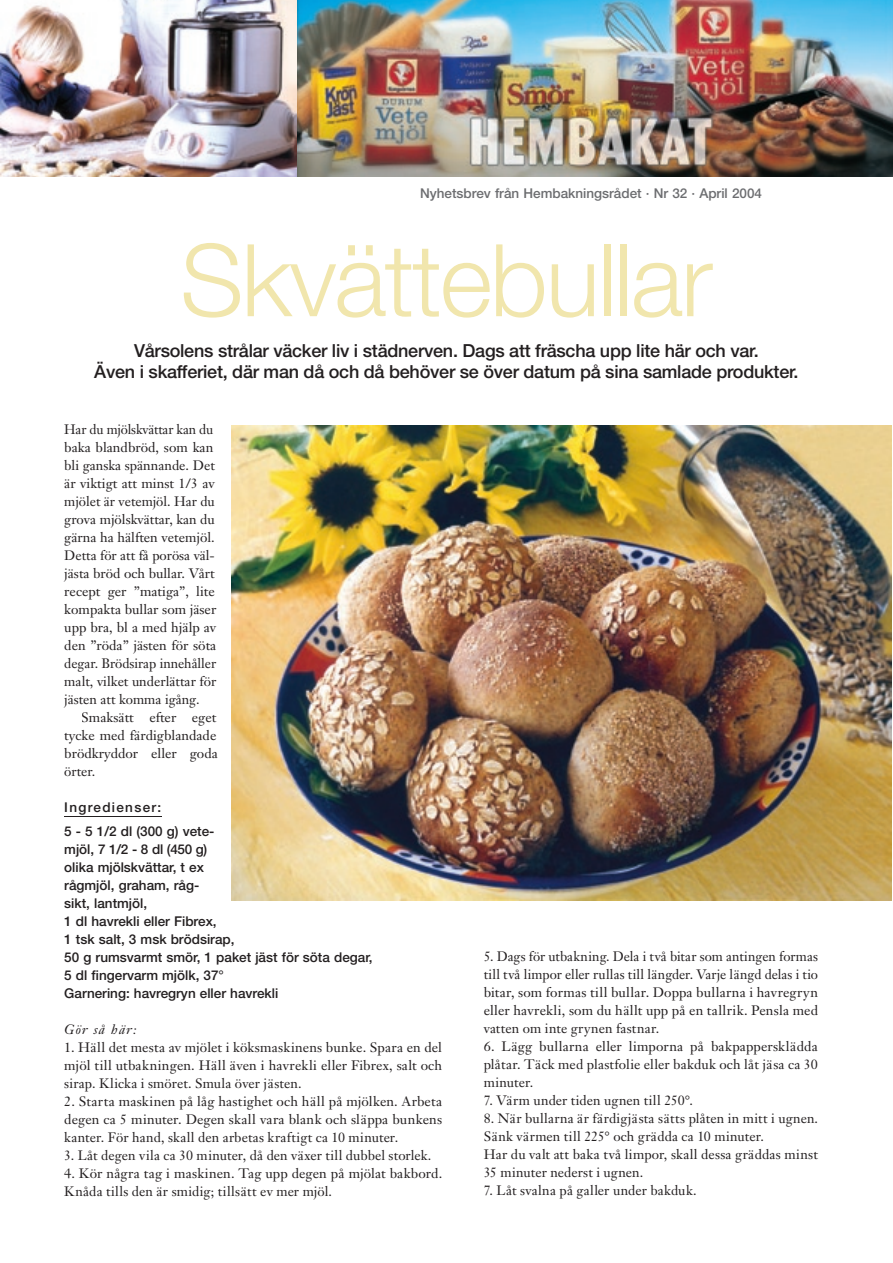
<style>
.page{position:relative;width:893px;height:1263px;background:#fff}
.page>*{position:absolute;margin:0;border:0;box-sizing:border-box;transform-origin:0 0}
.t1{font:300 100.5px "Helvetica Neue";letter-spacing:-.02em;color:#f1e6ad}
.t2{font:500 18px/21px "Helvetica Neue";letter-spacing:-.015em;color:#231f20;text-align:center}
.t3{font:13.5px/18px "Janson Text";color:#231f20;text-align:justify}
.t4{font:500 13.5px/18px "Helvetica Neue";color:#231f20}
.t5{font:13.5px/18px "Janson Text";letter-spacing:.02em;color:#231f20}
.t6{font:500 13.5px "Helvetica Neue";color:#6c6d70}
.t7{font:500 13.5px/24.5px "Helvetica Neue";letter-spacing:.095em;color:#231f20}
.t8{font:italic 13.5px "Janson Text";letter-spacing:.09em;color:#231f20}
</style>
<div class="page">
<img style="left:232px;top:426px;width:660px;height:474px">
<hr style="left:64px;top:816px;width:97px;height:1px;background:#231f20">
<img style="left:0;top:0;width:893px;height:176px">
<p class="t6" style="left:420px;top:185px;width:343px">Nyhetsbrev från Hembakningsrådet · Nr 32 · April 2004</p>
<h1 class="t1" style="left:180px;top:219px;width:534px">Skvättebullar</h1>
<h2 class="t2" style="left:94px;top:340px;width:706px">Vårsolens strålar väcker liv i städnerven. Dags att fräscha upp lite här och var.<br>Även i skafferiet, där man då och då behöver se över datum på sina samlade produkter.</h2>
<p class="t3" style="left:64px;top:420px;width:154px;text-align:left">Har du mjölskvättar kan du baka blandbröd, som kan bli ganska spännande. Det är viktigt att minst 1/3 av mjölet är vetemjöl. Har du grova mjölskvättar, kan du gärna ha hälften vetemjöl.<br>Detta för att få porösa väl&shy;jästa bröd och bullar. Vårt recept ger ”matiga”, lite kompakta bullar som jäser upp bra, bl a med hjälp av den ”röda” jästen för söta degar. Brödsirap innehåller malt, vilket underlättar för jästen att komma igång.</p>
<p class="t3" style="left:64px;top:708px;width:155px;text-indent:17px">Smaksätt efter eget tycke med färdigblandade brödkryddor eller goda örter.</p>
<p class="t7" style="left:64px;top:795px;width:152px">Ingredienser:<br>5 - 5 1/2 dl (300 g) vete-</p>
<p class="t4" style="left:64px;top:840px;width:310px">mjöl, 7 1/2 - 8 dl (450 g)<br>olika mjölskvättar, t ex<br>rågmjöl, graham, råg-<br>sikt, lantmjöl,<br>1 dl havrekli eller Fibrex,<br>1 tsk salt, 3 msk brödsirap,<br>50 g rumsvarmt smör, 1 paket jäst för söta degar,<br>5 dl fingervarm mjölk, 37°<br>Garnering: havregryn eller havrekli</p>
<p class="t8" style="left:64px;top:1021px;width:74px">Gör så här:</p>
<p class="t3" style="left:64px;top:1038px;width:379px">1. Häll det mesta av mjölet i köksmaskinens bunke. Spara en del mjöl till utbakningen. Häll även i havrekli eller Fibrex, salt och sirap. Klicka i smöret. Smula över jästen.</p>
<p class="t3" style="left:64px;top:1092px;width:379px">2. Starta maskinen på låg hastighet och häll på mjölken. Arbeta degen ca 5 minuter. Degen skall vara blank och släppa bunkens kanter. För hand, skall den arbetas kraftigt ca 10 minuter.</p>
<p class="t3" style="left:64px;top:1146px;width:369px">3. Låt degen vila ca 30 minuter, då den växer till dubbel storlek.</p>
<p class="t3" style="left:64px;top:1164px;width:379px">4. Kör några tag i maskinen. Tag upp degen på mjölat bakbord.<br>Knåda tills den är smidig; tillsätt ev mer mjöl.</p>
<p class="t3" style="left:484px;top:948px;width:336px">5. Dags för utbakning. Dela i två bitar som antingen formas till två limpor eller rullas till längder. Varje längd delas i tio bitar, som formas till bullar. Doppa bullarna i havregryn eller havrekli, som du hällt upp på en tallrik. Pensla med vatten om inte grynen fastnar.</p>
<p class="t3" style="left:484px;top:1038px;width:336px">6. Lägg bullarna eller limporna på bakpappersklädda plåtar. Täck med plastfolie eller bakduk och låt jäsa ca 30 minuter.</p>
<p class="t3" style="left:484px;top:1092px;width:211px">7. Värm under tiden ugnen till 250°.</p>
<p class="t5" style="left:484px;top:1110px;width:336px">8. När bullarna är färdigjästa sätts plåten in mitt i ugnen.<br>Sänk värmen till 225° och grädda ca 10 minuter.<br>Har du valt att baka två limpor, skall dessa gräddas minst 35 minuter nederst i ugnen.</p>
<p class="t3" style="left:484px;top:1182px;width:214px">7. Låt svalna på galler under bakduk.</p>
</div>
